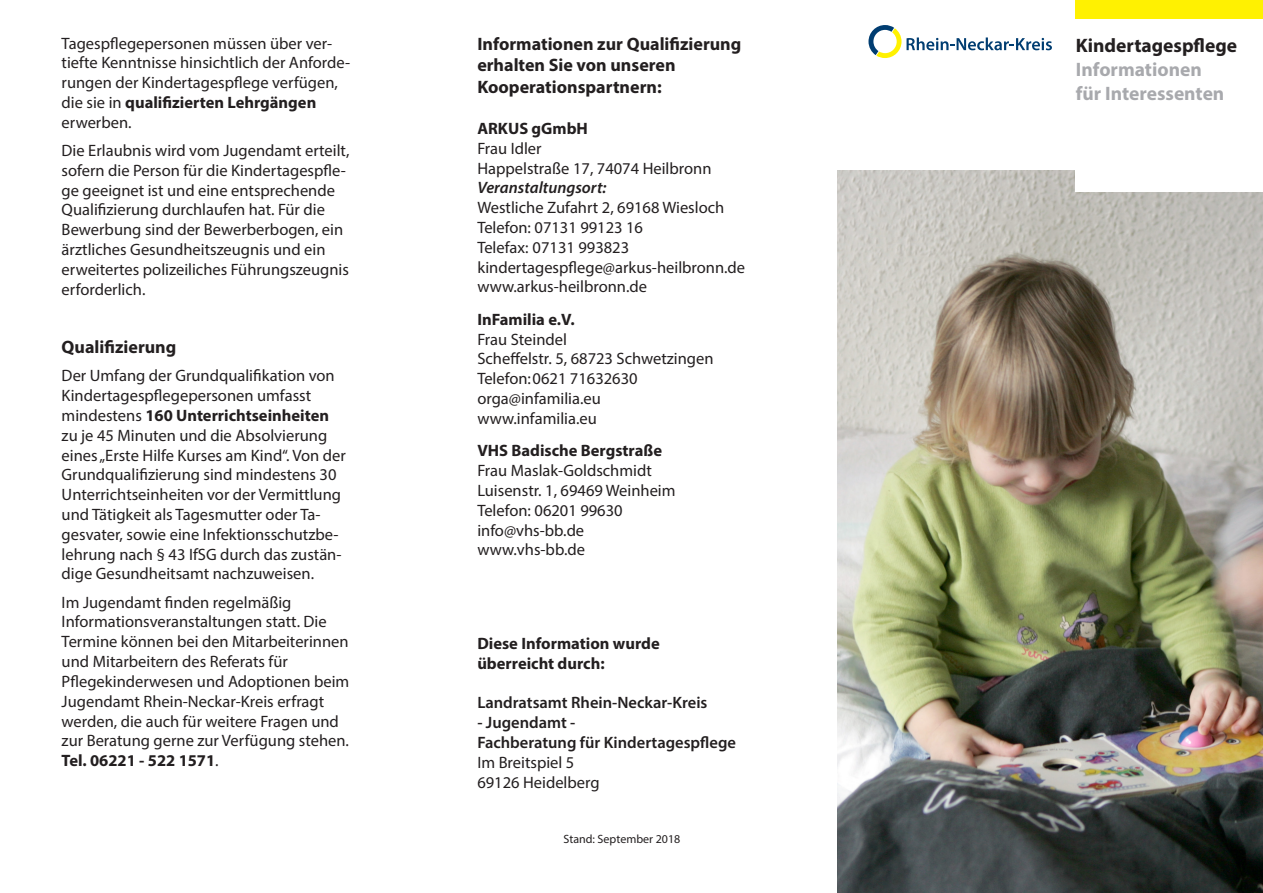
<style>
.page{position:relative;width:1263px;height:893px;background:#fff}
.page>*{position:absolute;margin:0;border:0;box-sizing:border-box;transform-origin:0 0}
.t1{font:700 19.5px/24px "Myriad Pro";color:#a8a9ad}
.t2{font:700 18px/21.6px "Myriad Pro";color:#231f20}
.t3{font:16.5px/19.8px "Myriad Pro";color:#231f20}
.t4{font:700 16.5px/19.8px "Myriad Pro";color:#231f20}
.t5{font:600 16.5px "Myriad Pro";color:#231f20}
.t6{font:12px "Myriad Pro";color:#231f20}
.s1{font-weight:700}
.s2{font-weight:600;font-style:italic}
.s3{color:#231f20}
</style>
<div class="page">
<div style="left:1076px;top:0;width:187px;height:18px;background:#fff101"></div>
<svg style="left:868px;top:25px;width:184px;height:33px"></svg>
<img style="left:838px;top:171px;width:425px;height:722px">
<div style="left:1076px;top:150px;width:187px;height:41px;background:#fff"></div>
<p class="t3" style="left:62px;top:33px;width:290px">Tagespflegepersonen müssen über ver&shy;tiefte Kenntnisse hinsichtlich der Anforde&shy;rungen der Kindertagespflege verfügen, die sie in <span class="s1">qualifizierten Lehrgängen </span>erwerben.</p>
<p class="t3" style="left:62px;top:140px;width:289px">Die Erlaubnis wird vom Jugendamt erteilt, sofern die Person für die Kindertagespfle&shy;ge geeignet ist und eine entsprechende Qualifizierung durchlaufen hat. Für die Bewerbung sind der Bewerberbogen, ein ärztliches Gesundheitszeugnis und ein erweitertes polizeiliches Führungszeugnis erforderlich.</p>
<p class="t2" style="left:62px;top:336px;width:116px">Qualifizierung</p>
<p class="t3" style="left:62px;top:366px;width:286px">Der Umfang der Grundqualifikation von Kindertagespflegepersonen umfasst mindestens <span class="s1">160 Unterrichtseinheiten </span>zu je 45 Minuten und die Absolvierung eines „Erste Hilfe Kurses am Kind“. Von der Grundqualifizierung sind mindestens 30<br>Unterrichtseinheiten vor der Vermittlung und Tätigkeit als Tagesmutter oder Ta&shy;gesvater, sowie eine Infektionsschutzbe&shy;lehrung nach § 43 IfSG durch das zustän&shy;dige Gesundheitsamt nachzuweisen.</p>
<p class="t3" style="left:62px;top:592px;width:289px">Im Jugendamt finden regelmäßig Informationsveranstaltungen statt. Die Termine können bei den Mitarbeiterinnen und Mitarbeitern des Referats für Pflegekinderwesen und Adoptionen beim Jugendamt Rhein-Neckar-Kreis erfragt werden, die auch für weitere Fragen und zur Beratung gerne zur Verfügung stehen.<br><span class="s1">Tel. 06221 - 522 1571</span>.</p>
<p class="t2" style="left:477px;top:32px;width:266px">Informationen zur Qualifizierung erhalten Sie von unseren<br>Kooperationspartnern:</p>
<p class="t4" style="left:477px;top:118px;width:112px">ARKUS gGmbH</p>
<p class="t3" style="left:477px;top:138px;width:66px">Frau Idler</p>
<p class="t3" style="left:477px;top:158px;width:236px">Happelstraße 17, 74074 Heilbronn</p>
<p class="t3" style="left:477px;top:178px;width:248px"><span class="s2">Veranstaltungsort:<br></span>Westliche Zufahrt 2, 69168 Wiesloch</p>
<p class="t3" style="left:477px;top:217px;width:167px">Telefon: 07131 99123 16</p>
<p class="t3" style="left:477px;top:237px;width:153px">Telefax: 07131 993823</p>
<p class="t3" style="left:477px;top:257px;width:269px">kindertagespflege@arkus-heilbronn.de</p>
<p class="t3" style="left:477px;top:277px;width:171px">www.arkus-heilbronn.de</p>
<p class="t4" style="left:477px;top:309px;width:99px">InFamilia e.V.</p>
<p class="t3" style="left:477px;top:329px;width:238px">Frau Steindel<br>Scheffelstr. 5, 68723 Schwetzingen<br>Telefon:0621 71632630 orga@infamilia.eu</p>
<p class="t3" style="left:477px;top:408px;width:121px">www.infamilia.eu</p>
<p class="t4" style="left:477px;top:440px;width:186px">VHS Badische Bergstraße</p>
<p class="t3" style="left:477px;top:461px;width:200px">Frau Maslak-Goldschmidt<br>Luisenstr. 1, 69469 Weinheim<br>Telefon: 06201 99630</p>
<p class="t3" style="left:477px;top:520px;width:108px">info@vhs-bb.de</p>
<p class="t3" style="left:477px;top:540px;width:109px">www.vhs-bb.de</p>
<p class="t4" style="left:477px;top:633px;width:184px">Diese Information wurde überreicht durch:</p>
<p class="t5" style="left:477px;top:692px;width:232px">Landratsamt Rhein-Neckar-Kreis</p>
<p class="t5" style="left:477px;top:712px;width:100px">- Jugendamt -</p>
<p class="t5" style="left:477px;top:732px;width:260px">Fachberatung für Kindertagespflege</p>
<p class="t3" style="left:477px;top:752px;width:124px">Im Breitspiel 5<br>69126 Heidelberg</p>
<p class="t6" style="left:563px;top:832px;width:118px">Stand: September 2018</p>
<p class="t1" style="left:1076px;top:33px;width:163px"><span class="s3">Kindertagespflege<br></span>Informationen<br>für Interessenten</p>
</div>
